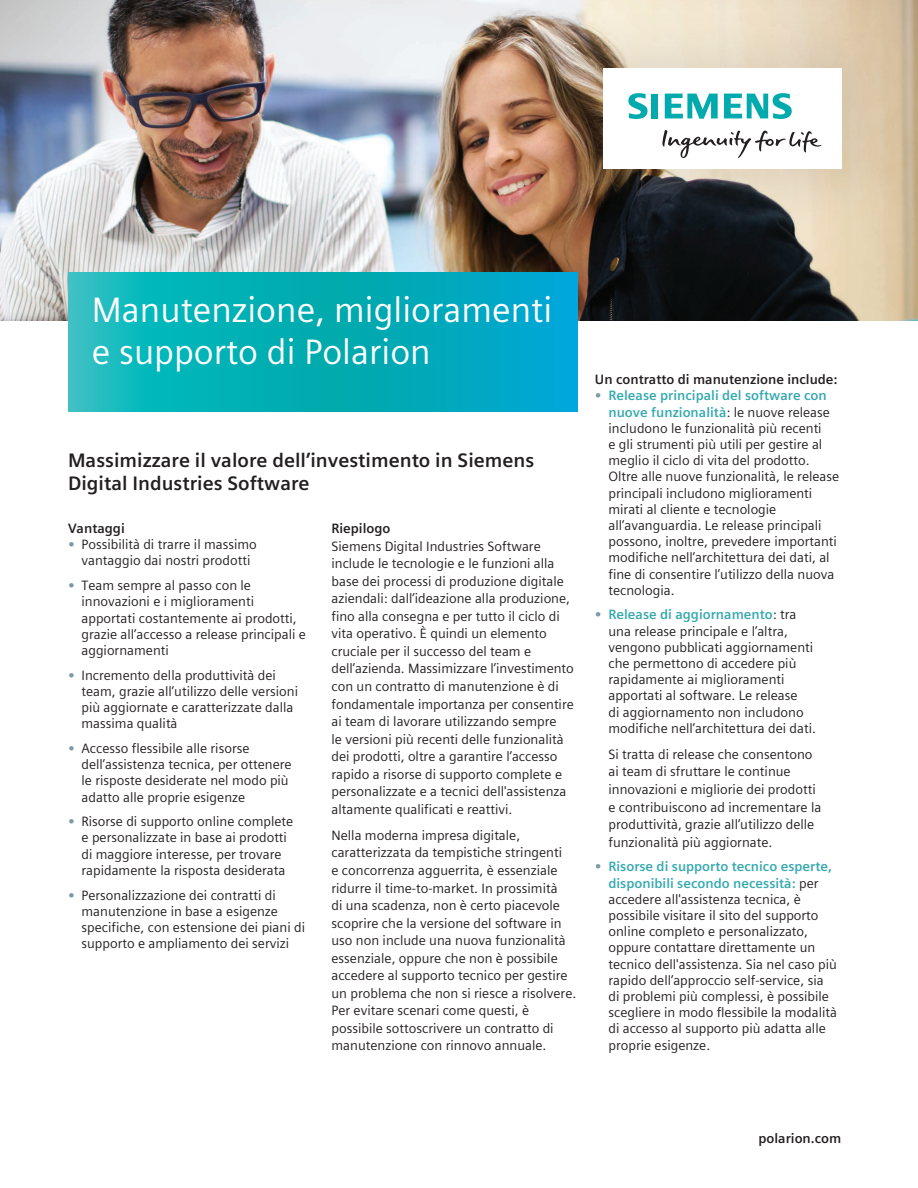
<style>
.page{position:relative;width:918px;height:1188px;background:#fff}
.page>*{position:absolute;margin:0;border:0;box-sizing:border-box;transform-origin:0 0}
.Head_Snow__26pt_120{font:35.25px/42.3px "Siemens Sans Global";color:#fff}
.Subhead_Blk__13pt_12{font:700 19.5px/23.4px "Siemens Sans Global";color:#231f20}
.Body_Text_Black_9pt{font:13.5px/16.2px "Siemens Sans Global";color:#231f20}
.Body_Text_Indented{font:13.5px/17.5px "Siemens Sans Global";color:#231f20}
.Body_Subhead_Black{font:700 13.5px "Siemens Sans Global";color:#231f20}
.URL__9pt_130{font:700 13.5px "Siemens Sans Global";color:#231f20}
.s1{font-weight:700;color:#7b99a9}
.s2{font-weight:700;color:#36a9af}
</style>
<div class="page">
<img style="left:0;top:0;width:918px;height:320px">
<svg style="left:68px;top:272px;width:510px;height:140px;background:#06afbb"></svg>
<div style="left:539px;top:4px;width:367px;height:229px;background:#725e54;opacity:.16"></div>
<div style="left:603px;top:68px;width:238px;height:101px;background:#fff"></div>
<svg style="left:662px;top:130px;width:159px;height:28px"></svg>
<svg style="left:628px;top:93px;width:30px;height:26px"></svg>
<svg style="left:665px;top:94px;width:53px;height:25px"></svg>
<svg style="left:724px;top:93px;width:68px;height:26px"></svg>
<p class="Head_Snow__26pt_120" style="left:92px;top:289px;width:462px">Manutenzione, miglioramenti e supporto di Polarion</p>
<p class="Subhead_Blk__13pt_12" style="left:68px;top:448px;width:468px">Massimizzare il valore dell’investimento in Siemens<br>Digital Industries Software</p>
<p class="Body_Subhead_Black" style="left:68px;top:518px;width:58px">Vantaggi</p>
<p class="Body_Text_Black_9pt" style="left:68px;top:537px;width:190px;text-align:center"><span class="s1">•</span> Possibilità di trarre il massimo vantaggio dai nostri prodotti</p>
<p class="Body_Text_Black_9pt" style="left:82px;top:577px;width:226px;text-indent:-14px"><span class="s1">•</span> Team sempre al passo con le innovazioni e i miglioramenti apportati costantemente ai prodotti, grazie all’accesso a release principali e aggiornamenti</p>
<p class="Body_Text_Black_9pt" style="left:82px;top:667px;width:218px;text-indent:-14px"><span class="s1">•</span> Incremento della produttività dei team, grazie all’utilizzo delle versioni più aggiornate e caratterizzate dalla massima qualità</p>
<p class="Body_Text_Black_9pt" style="left:82px;top:740px;width:212px;text-indent:-14px"><span class="s1">•</span> Accesso flessibile alle risorse dell’assistenza tecnica, per ottenere le risposte desiderate nel modo più adatto alle proprie esigenze</p>
<p class="Body_Text_Black_9pt" style="left:68px;top:814px;width:227px;text-align:center"><span class="s1">•</span> Risorse di supporto online complete e personalizzate in base ai prodotti<br>di maggiore interesse, per trovare rapidamente la risposta desiderata</p>
<p class="Body_Text_Black_9pt" style="left:82px;top:887px;width:225px;text-indent:-14px"><span class="s1">•</span> Personalizzazione dei contratti di manutenzione in base a esigenze specifiche, con estensione dei piani di supporto e ampliamento dei servizi</p>
<p class="Body_Subhead_Black" style="left:332px;top:518px;width:61px">Riepilogo</p>
<p class="Body_Text_Black_9pt" style="left:332px;top:537px;width:244px;line-height:17.5px">Siemens Digital Industries Software include le tecnologie e le funzioni alla base dei processi di produzione digitale aziendali: dall’ideazione alla produzione, fino alla consegna e per tutto il ciclo di vita operativo. È quindi un elemento cruciale per il successo del team e dell’azienda. Massimizzare l’investimento con un contratto di manutenzione è di fondamentale importanza per consentire ai team di lavorare utilizzando sempre<br>le versioni più recenti delle funzionalità dei prodotti, oltre a garantire l’accesso rapido a risorse di supporto complete e personalizzate e a tecnici dell'assistenza altamente qualificati e reattivi.</p>
<p class="Body_Text_Black_9pt" style="left:332px;top:826px;width:246px;line-height:17.5px">Nella moderna impresa digitale, caratterizzata da tempistiche stringenti<br>e concorrenza agguerrita, è essenziale ridurre il time-to-market. In prossimità<br>di una scadenza, non è certo piacevole scoprire che la versione del software in uso non include una nuova funzionalità essenziale, oppure che non è possibile accedere al supporto tecnico per gestire un problema che non si riesce a risolvere.<br>Per evitare scenari come questi, è possibile sottoscrivere un contratto di manutenzione con rinnovo annuale.</p>
<p class="Body_Subhead_Black" style="left:595px;top:369px;width:244px">Un contratto di manutenzione include:</p>
<p class="Body_Text_Black_9pt" style="left:608px;top:388px;width:232px;text-indent:-14px"><span class="s1">•</span> <span class="s2">Release principali del software con nuove funzionalità</span>: le nuove release includono le funzionalità più recenti<br>e gli strumenti più utili per gestire al meglio il ciclo di vita del prodotto.<br>Oltre alle nuove funzionalità, le release principali includono miglioramenti mirati al cliente e tecnologie all’avanguardia. Le release principali possono, inoltre, prevedere importanti modifiche nell’architettura dei dati, al fine di consentire l’utilizzo della nuova tecnologia.</p>
<p class="Body_Text_Black_9pt" style="left:608px;top:607px;width:209px;text-indent:-14px"><span class="s1">•</span> <span class="s2">Release di aggiornamento</span>: tra una release principale e l’altra, vengono pubblicati aggiornamenti che permettono di accedere più rapidamente ai miglioramenti apportati al software. Le release<br>di aggiornamento non includono modifiche nell’architettura dei dati.</p>
<p class="Body_Text_Indented" style="left:608px;top:746px;width:214px">Si tratta di release che consentono ai team di sfruttare le continue innovazioni e migliorie dei prodotti e contribuiscono ad incrementare la produttività, grazie all’utilizzo delle funzionalità più aggiornate.</p>
<p class="Body_Text_Black_9pt" style="left:608px;top:859px;width:230px;text-indent:-14px"><span class="s1">•</span> <span class="s2">Risorse di supporto tecnico esperte, disponibili secondo necessità:</span> per accedere all'assistenza tecnica, è possibile visitare il sito del supporto online completo e personalizzato, oppure contattare direttamente un tecnico dell'assistenza. Sia nel caso più rapido dell’approccio self-service, sia di problemi più complessi, è possibile scegliere in modo flessibile la modalità di accesso al supporto più adatta alle proprie esigenze.</p>
<p class="URL__9pt_130" style="left:758px;top:1128px;width:84px">polarion.com</p>
</div>
